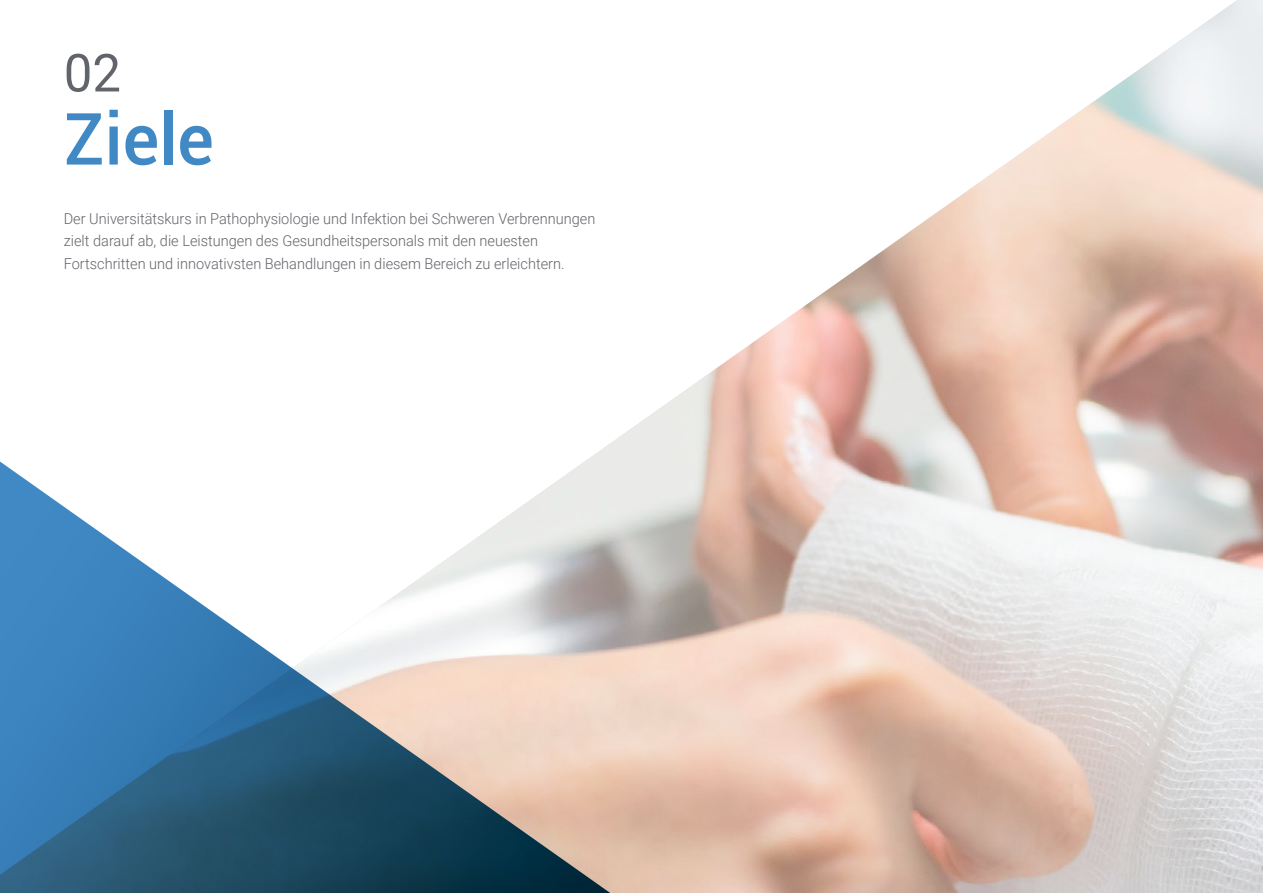
<style>
.page{position:relative;width:1263px;height:893px;background:#fff}
.page>*{position:absolute;margin:0;border:0;box-sizing:border-box;transform-origin:0 0}
.t1{font:500 72px "Roboto";color:#4089c5}
.t2{font:52.5px "Roboto";color:#61646a}
.t3{font:300 15px/22.5px "Roboto";color:#61646a}
</style>
<div class="page">
<img style="left:607px;top:0;width:656px;height:893px">
<svg style="left:0;top:446px;width:640px;height:447px"></svg>
<h2 class="t2" style="left:64px;top:36px;width:59px">02</h2>
<h1 class="t1" style="left:64px;top:88px;width:152px">Ziele</h1>
<p class="t3" style="left:64px;top:207px;width:533px">Der Universitätskurs in Pathophysiologie und Infektion bei Schweren Verbrennungen zielt darauf ab, die Leistungen des Gesundheitspersonals mit den neuesten<br>Fortschritten und innovativsten Behandlungen in diesem Bereich zu erleichtern.</p>
</div>
